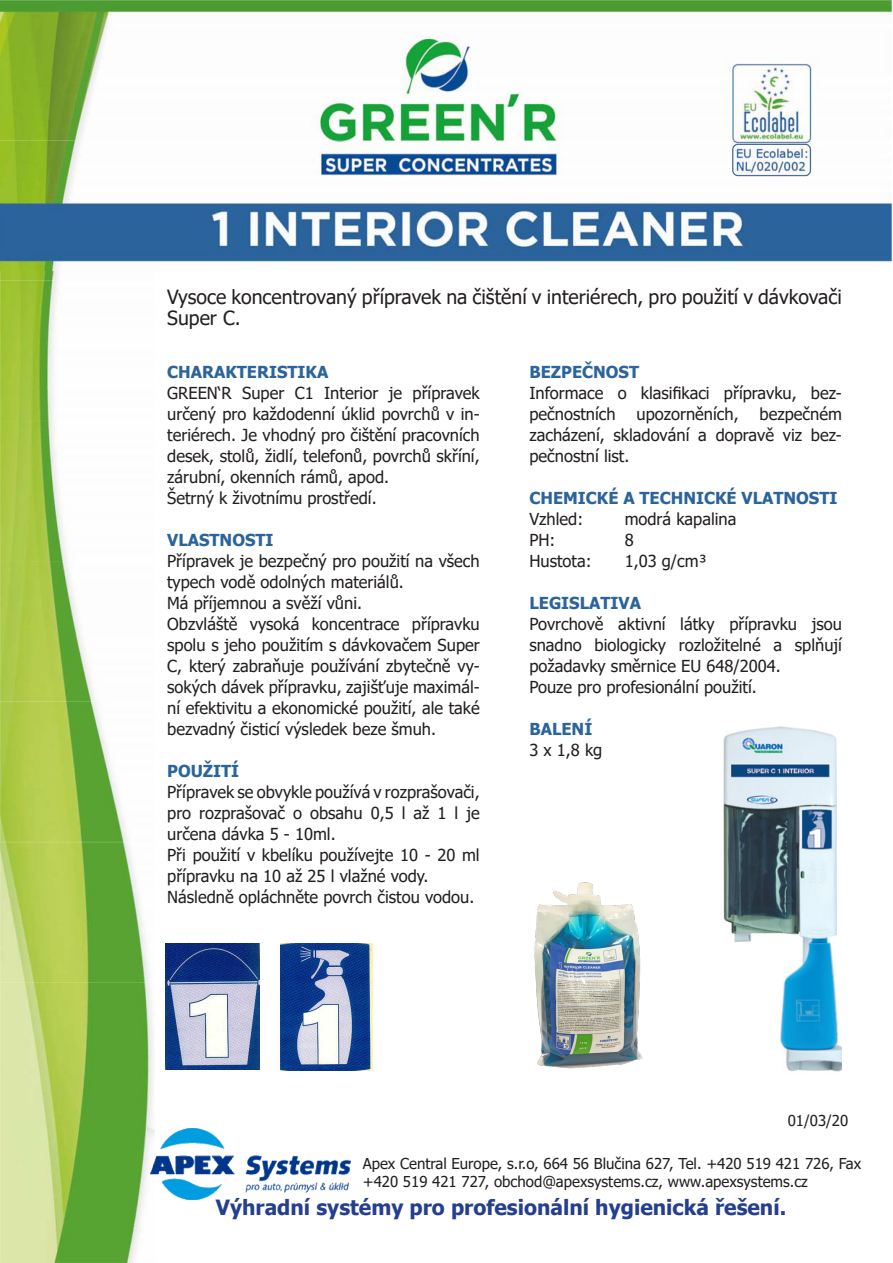
<style>
.page{position:relative;width:893px;height:1263px;background:#fff}
.page>*{position:absolute;margin:0;border:0;box-sizing:border-box;transform-origin:0 0}
.t1{font:700 21px "Tahoma";color:#253f8e}
.t2{font:19.5px/21px "Tahoma";color:#231f20}
.Styl_odstavce1{font:16.5px/21px "Tahoma";color:#231f20;text-align:justify}
.Styl_odstavce1-2{font:700 16.5px "Tahoma";color:#2b649b}
.Styl_odstavce1-3{font:700 16.5px "Tahoma";color:#2c659c}
.Styl_odstavce1-4{font:15px/18px "Tahoma";color:#231f20}
</style>
<div class="page">
<img style="left:0;top:271px;width:153px;height:991px">
<img style="left:0;top:1px;width:891px;height:270px">
<img style="left:150px;top:1129px;width:200px;height:70px">
<img style="left:166px;top:943px;width:93px;height:126px">
<img style="left:280px;top:943px;width:92px;height:128px">
<img style="left:723px;top:726px;width:119px;height:346px">
<img style="left:534px;top:882px;width:109px;height:187px">
<p class="t2" style="left:167px;top:288px;width:676px">Vysoce koncentrovaný přípravek na čištění v interiérech, pro použití v dávkovači<br>Super C.</p>
<p class="Styl_odstavce1-2" style="left:167px;top:361px;width:163px">CHARAKTERISTIKA</p>
<p class="Styl_odstavce1" style="left:167px;top:384px;width:314px">GREEN‘R Super C1 Interior je přípravek určený pro každodenní úklid povrchů v in&shy;teriérech. Je vhodný pro čištění pracovních desek, stolů, židlí, telefonů, povrchů skříní, zárubní, okenních rámů, apod.</p>
<p class="Styl_odstavce1" style="left:167px;top:489px;width:211px">Šetrný k životnímu prostředí.</p>
<p class="Styl_odstavce1-2" style="left:167px;top:529px;width:108px">VLASTNOSTI</p>
<p class="Styl_odstavce1" style="left:167px;top:552px;width:314px">Přípravek je bezpečný pro použití na všech typech vodě odolných materiálů.</p>
<p class="Styl_odstavce1" style="left:167px;top:594px;width:196px">Má příjemnou a svěží vůni.</p>
<p class="Styl_odstavce1" style="left:167px;top:615px;width:314px">Obzvláště vysoká koncentrace přípravku spolu s jeho použitím s dávkovačem Super C, který zabraňuje používání zbytečně vy&shy;sokých dávek přípravku, zajišťuje maximál&shy;ní efektivitu a ekonomické použití, ale také bezvadný čisticí výsledek beze šmuh.</p>
<p class="Styl_odstavce1-2" style="left:167px;top:760px;width:74px">POUŽITÍ</p>
<p class="Styl_odstavce1" style="left:167px;top:783px;width:314px">Přípravek se obvykle používá v rozprašovači, pro rozprašovač o obsahu 0,5 l až 1 l je určena dávka 5 - 10ml.</p>
<p class="Styl_odstavce1" style="left:167px;top:846px;width:314px">Při použití v kbelíku používejte 10 - 20 ml přípravku na 10 až 25 l vlažné vody.</p>
<p class="Styl_odstavce1" style="left:167px;top:888px;width:309px">Následně opláchněte povrch čistou vodou.</p>
<p class="Styl_odstavce1-3" style="left:529px;top:361px;width:111px">BEZPEČNOST</p>
<p class="Styl_odstavce1" style="left:529px;top:384px;width:314px">Informace o klasifikaci přípravku, bez&shy;pečnostních</p>
<p class="Styl_odstavce1" style="left:529px;top:405px;width:314px;text-indent:230px">bezpečném zacházení, skladování a dopravě viz bez&shy;pečnostní list.</p>
<p class="Styl_odstavce1-2" style="left:529px;top:487px;width:310px">CHEMICKÉ A TECHNICKÉ VLATNOSTI</p>
<p class="Styl_odstavce1" style="left:529px;top:510px;width:55px">Vzhled:</p>
<p class="Styl_odstavce1" style="left:625px;top:510px;width:113px">modrá kapalina</p>
<p class="Styl_odstavce1" style="left:529px;top:531px;width:28px">PH:</p>
<p class="Styl_odstavce1" style="left:625px;top:531px;width:11px">8</p>
<p class="Styl_odstavce1" style="left:529px;top:552px;width:64px">Hustota:</p>
<p class="Styl_odstavce1" style="left:625px;top:552px;width:84px">1,03 g/cm³</p>
<p class="Styl_odstavce1-2" style="left:529px;top:592px;width:113px">LEGISLATIVA</p>
<p class="Styl_odstavce1" style="left:529px;top:615px;width:314px">Povrchově aktivní látky přípravku jsou snadno biologicky rozložitelné a splňují požadavky směrnice EU 648/2004.</p>
<p class="Styl_odstavce1" style="left:529px;top:678px;width:229px">Pouze pro profesionální použití.</p>
<p class="Styl_odstavce1-2" style="left:529px;top:718px;width:64px">BALENÍ</p>
<p class="Styl_odstavce1" style="left:529px;top:741px;width:75px">3 x 1,8 kg</p>
<p class="Styl_odstavce1" style="left:637px;top:405px;width:104px">upozorněních,</p>
<p class="Styl_odstavce1-4" style="left:788px;top:1112px;width:62px">01/03/20</p>
<p class="Styl_odstavce1-4" style="left:363px;top:1155px;width:500px">Apex Central Europe, s.r.o, 664 56 Blučina 627, Tel. +420 519 421 726, Fax +420 519 421 727, obchod@apexsystems.cz, www.apexsystems.cz</p>
<p class="t1" style="left:216px;top:1193px;width:572px">Výhradní systémy pro profesionální hygienická řešení.</p>
</div>
